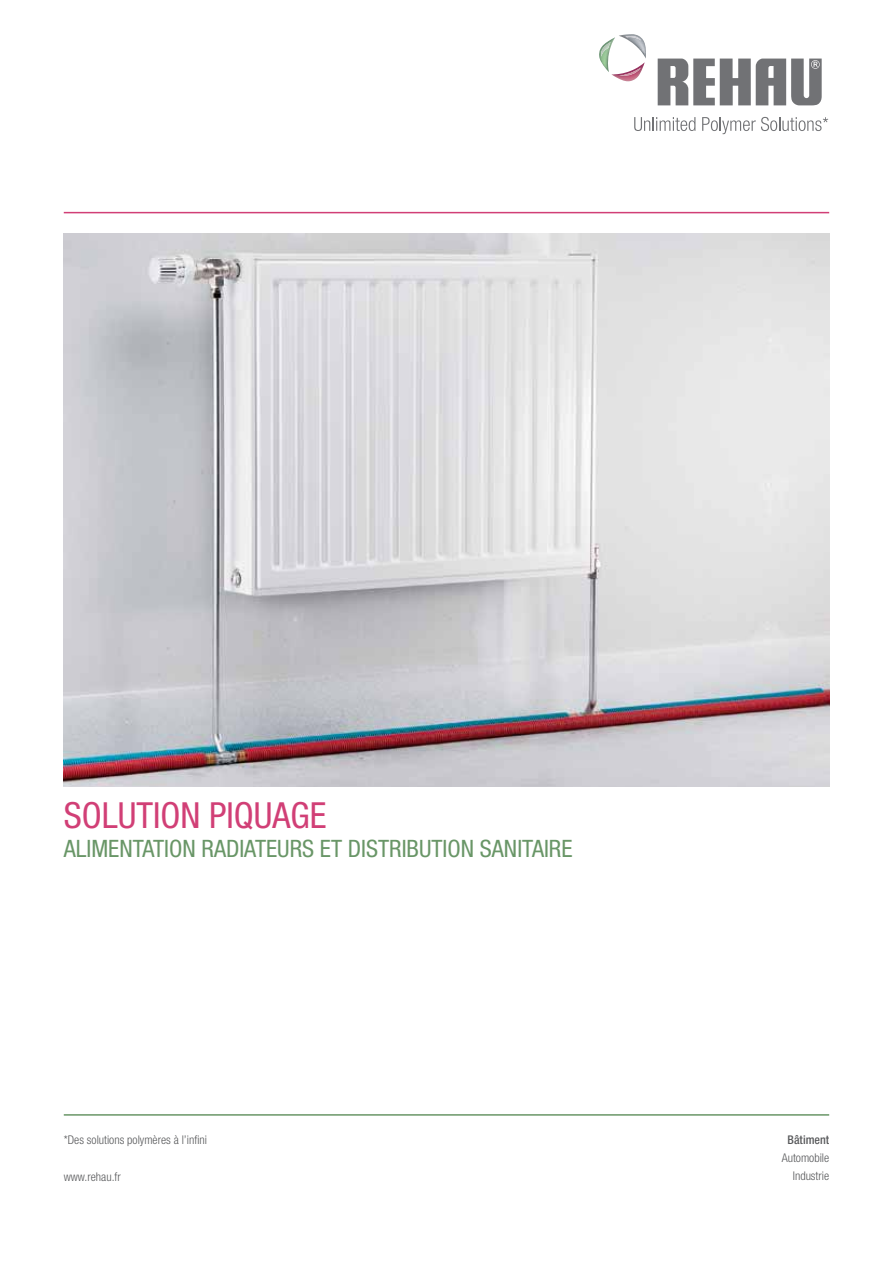
<style>
.page{position:relative;width:893px;height:1263px;background:#fff}
.page>*{position:absolute;margin:0;border:0;box-sizing:border-box;transform-origin:0 0}
.t1{font:condensed 36px "Helvetica Neue LT Std";color:#d13f76}
.t2{font:condensed 24px "Helvetica Neue LT Std";color:#699667}
.t3{font:300 condensed 12px/18px "Helvetica Neue LT Std";color:#58595b;text-align:right}
.t4{font:500 condensed 12px "Helvetica Neue LT Std";color:#58595b}
</style>
<div class="page">
<hr style="left:64px;top:212px;width:765px;height:1px;background:#d13f76">
<hr style="left:64px;top:1114px;width:765px;height:2px;background:#699667">
<svg style="left:634px;top:117px;width:61px;height:14px"></svg>
<svg style="left:658px;top:59px;width:164px;height:46px"></svg>
<svg style="left:599px;top:34px;width:47px;height:47px"></svg>
<img style="left:601px;top:42px;width:10px;height:15px">
<img style="left:619px;top:68px;width:22px;height:8px">
<img style="left:625px;top:36px;width:16px;height:5px">
<svg style="left:702px;top:117px;width:126px;height:17px"></svg>
<img style="left:64px;top:234px;width:765px;height:553px">
<h1 class="t1" style="left:64px;top:794px;width:264px">SOLUTION PIQUAGE</h1>
<h2 class="t2" style="left:64px;top:834px;width:510px">ALIMENTATION RADIATEURs ET DISTRIBUTION SANITAIRE</h2>
<p class="t3" style="left:64px;top:1131px;width:145px">*Des solutions polymères à l’infini</p>
<p class="t3" style="left:64px;top:1167px;width:59px">www.rehau.fr</p>
<p class="t4" style="left:788px;top:1132px;width:43px">Bâtiment</p>
<p class="t3" style="left:782px;top:1149px;width:49px">Automobile<br>Industrie</p>
</div>
